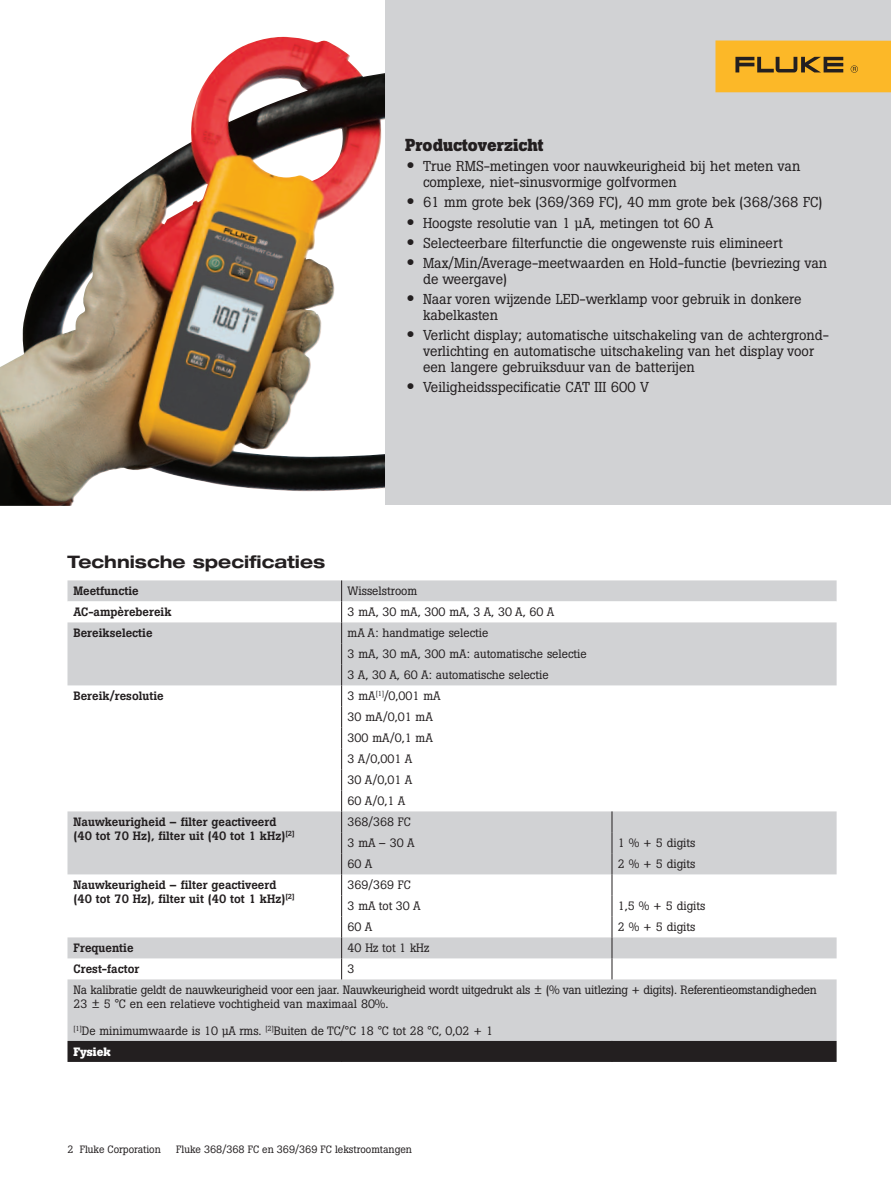
<style>
.page{position:relative;width:891px;height:1188px;background:#fff}
.page>*{position:absolute;margin:0;border:0;box-sizing:border-box;transform-origin:0 0}
.t1{font:700 expanded 17.25px "Helvetica Neue LT Std";color:#231f20}
.t2{font:700 17.25px "Boton Pro";color:#231f20}
.t3{font:14.25px/15.8px "Boton Pro";color:#231f20}
.t4{font:12px/21px "Boton Pro";color:#231f20}
.t5{font:500 12px/13.5px "Boton Pro";color:#231f20}
.t6{font:12px/21px "Boton Pro";letter-spacing:-.02em;color:#231f20}
.t7{font:10.5px "Boton Pro";color:#231f20}
.s1{font-family:"Helvetica Neue LT Std";font-weight:500;font-stretch:expanded;font-size:16.5px}
.s2{font-weight:700;color:#fff}
</style>
<div class="page">
<div style="left:385px;top:0;width:506px;height:504px;background:#d1d2d4"></div>
<div style="left:716px;top:40px;width:175px;height:52px;background:#fcb828"></div>
<svg style="left:735px;top:57px;width:108px;height:15px"></svg>
<svg style="left:851px;top:65px;width:7px;height:8px"></svg>
<img style="left:0;top:37px;width:385px;height:469px">
<div style="left:68px;top:979px;width:769px;height:62px;background:#d1d2d4"></div>
<div style="left:68px;top:1041px;width:769px;height:21px;background:#231f20"></div>
<svg style="left:68px;top:580px;width:769px;height:399px"></svg>
<p class="t2" style="left:405px;top:134px;width:140px">Productoverzicht</p>
<p class="t3" style="left:423px;top:159px;width:379px;text-indent:-17px"><span class="s1">•</span> True RMS-metingen voor nauwkeurigheid bij het meten van complexe, niet-sinusvormige golfvormen</p>
<p class="t3" style="left:407px;top:195px;width:418px"><span class="s1">•</span> 61 mm grote bek (369/369 FC), 40 mm grote bek (368/368 FC)</p>
<p class="t3" style="left:407px;top:215px;width:309px"><span class="s1">•</span> Hoogste resolutie van 1 μA, metingen tot 60 A</p>
<p class="t3" style="left:407px;top:235px;width:378px"><span class="s1">•</span> Selecteerbare filterfunctie die ongewenste ruis elimineert</p>
<p class="t3" style="left:423px;top:255px;width:406px;text-indent:-17px"><span class="s1">•</span> Max/Min/Average-meetwaarden en Hold-functie (bevriezing van de weergave)</p>
<p class="t3" style="left:423px;top:291px;width:380px;text-indent:-17px"><span class="s1">•</span> Naar voren wijzende LED-werklamp voor gebruik in donkere kabelkasten</p>
<p class="t3" style="left:423px;top:327px;width:408px;text-indent:-17px"><span class="s1">•</span> Verlicht display; automatische uitschakeling van de achtergrond&shy;verlichting en automatische uitschakeling van het display voor een langere gebruiksduur van de batterijen</p>
<p class="t3" style="left:407px;top:379px;width:244px"><span class="s1">•</span> Veiligheidsspecificatie CAT III 600 V</p>
<p class="t1" style="left:68px;top:551px;width:259px">Technische specificaties</p>
<p class="t5" style="left:74px;top:585px;width:67px">Meetfunctie</p>
<p class="t4" style="left:348px;top:581px;width:71px">Wisselstroom</p>
<p class="t5" style="left:74px;top:606px;width:100px">AC-ampèrebereik</p>
<p class="t4" style="left:348px;top:602px;width:208px">3 mA, 30 mA, 300 mA, 3 A, 30 A, 60 A</p>
<p class="t5" style="left:74px;top:627px;width:81px">Bereikselectie</p>
<p class="t4" style="left:348px;top:623px;width:241px">mA A: handmatige selectie<br>3 mA, 30 mA, 300 mA: automatische selectie<br>3 A, 30 A, 60 A: automatische selectie</p>
<p class="t5" style="left:74px;top:690px;width:92px">Bereik/resolutie</p>
<p class="t4" style="left:348px;top:686px;width:95px">3 mA<sup>[1]</sup>/0,001 mA<br>30 mA/0,01 mA<br>300 mA/0,1 mA<br>3 A/0,001 A<br>30 A/0,01 A<br>60 A/0,1 A</p>
<p class="t5" style="left:74px;top:816px;width:223px">Nauwkeurigheid – filter geactiveerd (40 tot 70 Hz), filter uit (40 tot 1 kHz)<sup>[2]</sup></p>
<p class="t4" style="left:348px;top:812px;width:68px">368/368 FC<br>3 mA – 30 A</p>
<p class="t4" style="left:618px;top:833px;width:79px">1 % + 5 digits</p>
<p class="t4" style="left:348px;top:854px;width:26px">60 A</p>
<p class="t4" style="left:618px;top:854px;width:79px">2 % + 5 digits</p>
<p class="t5" style="left:73px;top:879px;width:223px">Nauwkeurigheid – filter geactiveerd (40 tot 70 Hz), filter uit (40 tot 1 kHz)<sup>[2]</sup></p>
<p class="t4" style="left:348px;top:875px;width:74px">369/369 FC<br>3 mA tot 30 A</p>
<p class="t4" style="left:618px;top:896px;width:89px">1,5 % + 5 digits</p>
<p class="t4" style="left:348px;top:917px;width:26px">60 A</p>
<p class="t4" style="left:618px;top:917px;width:79px">2 % + 5 digits</p>
<p class="t5" style="left:73px;top:942px;width:62px">Frequentie</p>
<p class="t4" style="left:348px;top:938px;width:83px">40 Hz tot 1 kHz</p>
<p class="t5" style="left:73px;top:963px;width:67px">Crest-factor</p>
<p class="t6" style="left:73px;top:959px;width:745px;text-indent:274px">3<br>Na kalibratie geldt de nauwkeurigheid voor een jaar. Nauwkeurigheid wordt uitgedrukt als ± (% van uitlezing + digits). Referentieomstandigheden</p>
<p class="t4" style="left:73px;top:993px;width:317px">23 ± 5 °C en een relatieve vochtigheid van maximaal 80%.</p>
<p class="t4" style="left:74px;top:1020px;width:421px"><sup>[1]</sup>De minimumwaarde is 10 μA rms. <sup>[2]</sup>Buiten de TC/°C 18 °C tot 28 °C, 0,02 + 1<br><span class="s2">Fysiek</span></p>
<p class="t7" style="left:68px;top:1142px;width:95px">2 Fluke Corporation</p>
<p class="t7" style="left:176px;top:1142px;width:237px">Fluke 368/368 FC en 369/369 FC lekstroomtangen</p>
</div>
